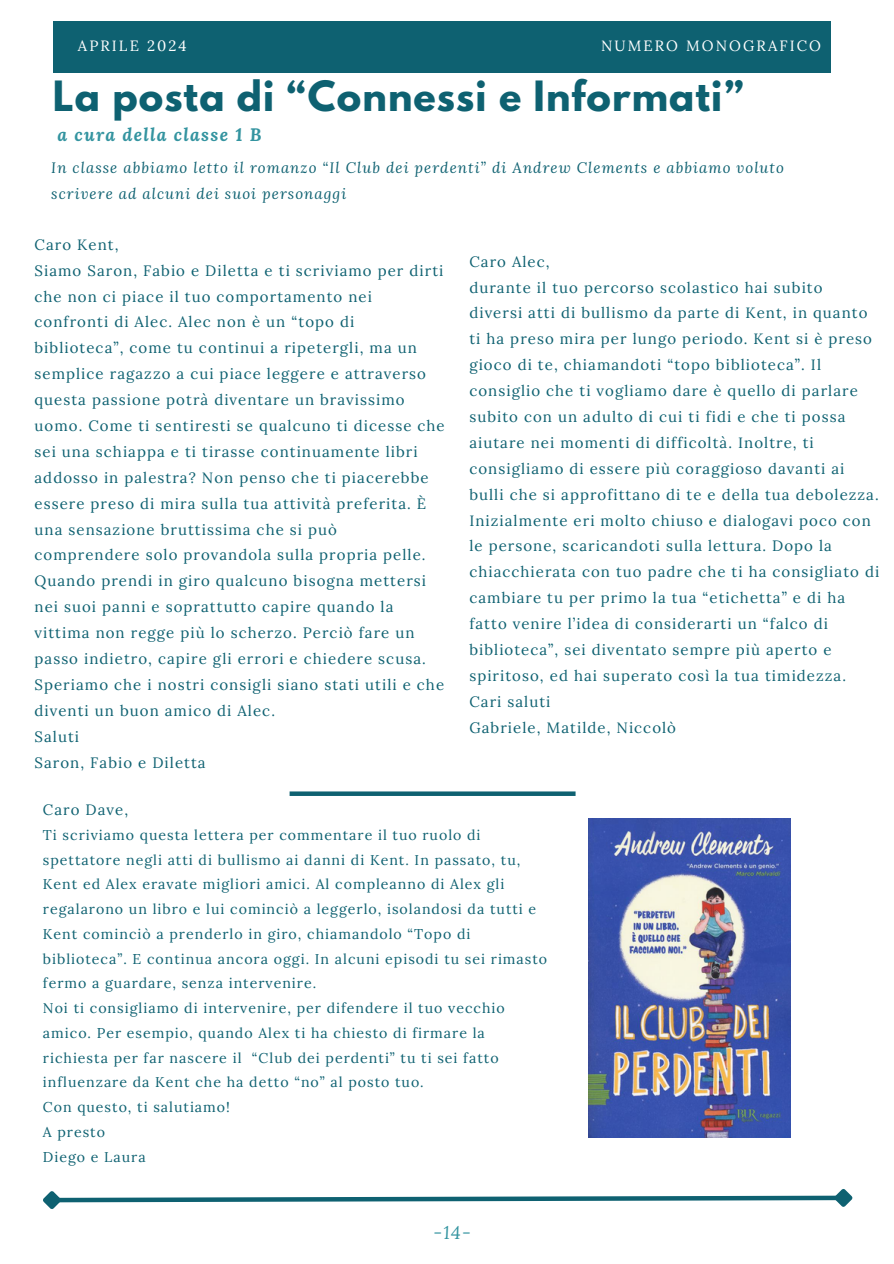
<style>
.page{position:relative;width:894px;height:1264px;background:#fff}
.page>*{position:absolute;margin:0;border:0;box-sizing:border-box;transform-origin:0 0}
.t1{font:700 36.9px "League Spartan";letter-spacing:.03em;color:#0e6171}
.t2{font:italic 18.15px "Lora";color:#3494a0}
.t3{font:italic 700 17.85px "Lora";letter-spacing:.07em;color:#3494a0}
.t4{font:15px/26px "Lora";letter-spacing:.07em;color:#0e6171}
.t5{font:italic 15px/25.8px "Lora";letter-spacing:.07em;color:#0e6171}
.t6{font:14.85px "Lora";letter-spacing:.14em;color:#fff}
.t7{font:14.1px/24.8px "Lora";letter-spacing:.07em;color:#0e6171}
</style>
<div class="page">
<svg style="left:43px;top:1189px;width:810px;height:20px"></svg>
<div style="left:54px;top:22px;width:776px;height:50px;background:#0e6171"></div>
<img style="left:588px;top:819px;width:202px;height:318px">
<div style="left:289px;top:791px;width:286px;height:5px;background:#0e6171"></div>
<p class="t6" style="left:78px;top:36px;width:110px">APRILE 2024</p>
<h4 class="t6" style="left:601px;top:36px;width:221px">NUMERO MONOGRAFICO</h4>
<h2 class="t1" style="left:53px;top:78px;width:692px">La posta di “Connessi e Informati”</h2>
<p class="t3" style="left:57px;top:123px;width:205px">a cura della classe 1 B</p>
<p class="t5" style="left:51px;top:154px;width:734px">In classe abbiamo letto il romanzo “Il Club dei perdenti” di Andrew Clements e abbiamo voluto scrivere ad alcuni dei suoi personaggi</p>
<p class="t4" style="left:35px;top:231px;width:85px">Caro Kent,</p>
<p class="t4" style="left:35px;top:257px;width:411px">Siamo Saron, Fabio e Diletta e ti scriviamo per dirti che non ci piace il tuo comportamento nei confronti di Alec. Alec non è un “topo di biblioteca”, come tu continui a ripetergli, ma un semplice ragazzo a cui piace leggere e attraverso questa passione potrà diventare un bravissimo uomo. Come ti sentiresti se qualcuno ti dicesse che sei una schiappa e ti tirasse continuamente libri addosso in palestra? Non penso che ti piacerebbe essere preso di mira sulla tua attività preferita. È una sensazione bruttissima che si può comprendere solo provandola sulla propria pelle.<br>Quando prendi in giro qualcuno bisogna mettersi nei suoi panni e soprattutto capire quando la vittima non regge più lo scherzo. Perciò fare un passo indietro, capire gli errori e chiedere scusa.<br>Speriamo che i nostri consigli siano stati utili e che diventi un buon amico di Alec.</p>
<p class="t4" style="left:35px;top:723px;width:46px">Saluti</p>
<p class="t4" style="left:35px;top:749px;width:173px">Saron, Fabio e Diletta</p>
<p class="t4" style="left:469px;top:248px;width:82px">Caro Alec,</p>
<p class="t4" style="left:469px;top:274px;width:411px">durante il tuo percorso scolastico hai subito<br>diversi atti di bullismo da parte di Kent, in quanto ti ha preso mira per lungo periodo. Kent si è preso gioco di te, chiamandoti “topo biblioteca”. Il consiglio che ti vogliamo dare è quello di parlare subito con un adulto di cui ti fidi e che ti possa aiutare nei momenti di difficoltà. Inoltre, ti consigliamo di essere più coraggioso davanti ai bulli che si approfittano di te e della tua debolezza.<br>Inizialmente eri molto chiuso e dialogavi poco con le persone, scaricandoti sulla lettura. Dopo la chiacchierata con tuo padre che ti ha consigliato di cambiare tu per primo la tua “etichetta” e di ha fatto venire l’idea di considerarti un “falco di biblioteca”, sei diventato sempre più aperto e spiritoso, ed hai superato così la tua timidezza.</p>
<p class="t4" style="left:469px;top:688px;width:83px">Cari saluti</p>
<p class="t4" style="left:469px;top:714px;width:208px">Gabriele, Matilde, Niccolò</p>
<p class="t4" style="left:43px;top:796px;width:87px">Caro Dave,</p>
<p class="t7" style="left:43px;top:822px;width:505px">Ti scriviamo questa lettera per commentare il tuo ruolo di spettatore negli atti di bullismo ai danni di Kent. In passato, tu, Kent ed Alex eravate migliori amici. Al compleanno di Alex gli regalarono un libro e lui cominciò a leggerlo, isolandosi da tutti e Kent cominciò a prenderlo in giro, chiamandolo “Topo di biblioteca”. E continua ancora oggi. In alcuni episodi tu sei rimasto fermo a guardare, senza intervenire.</p>
<p class="t7" style="left:43px;top:995px;width:463px">Noi ti consigliamo di intervenire, per difendere il tuo vecchio amico. Per esempio, quando Alex ti ha chiesto di firmare la richiesta per far nascere il “Club dei perdenti” tu ti sei fatto influenzare da Kent che ha detto “no” al posto tuo.</p>
<p class="t7" style="left:43px;top:1094px;width:188px">Con questo, ti salutiamo!</p>
<p class="t7" style="left:43px;top:1119px;width:64px">A presto</p>
<p class="t7" style="left:43px;top:1144px;width:104px">Diego e Laura</p>
<h1 class="t2" style="left:433px;top:1219px;width:39px">-14-</h1>
</div>
